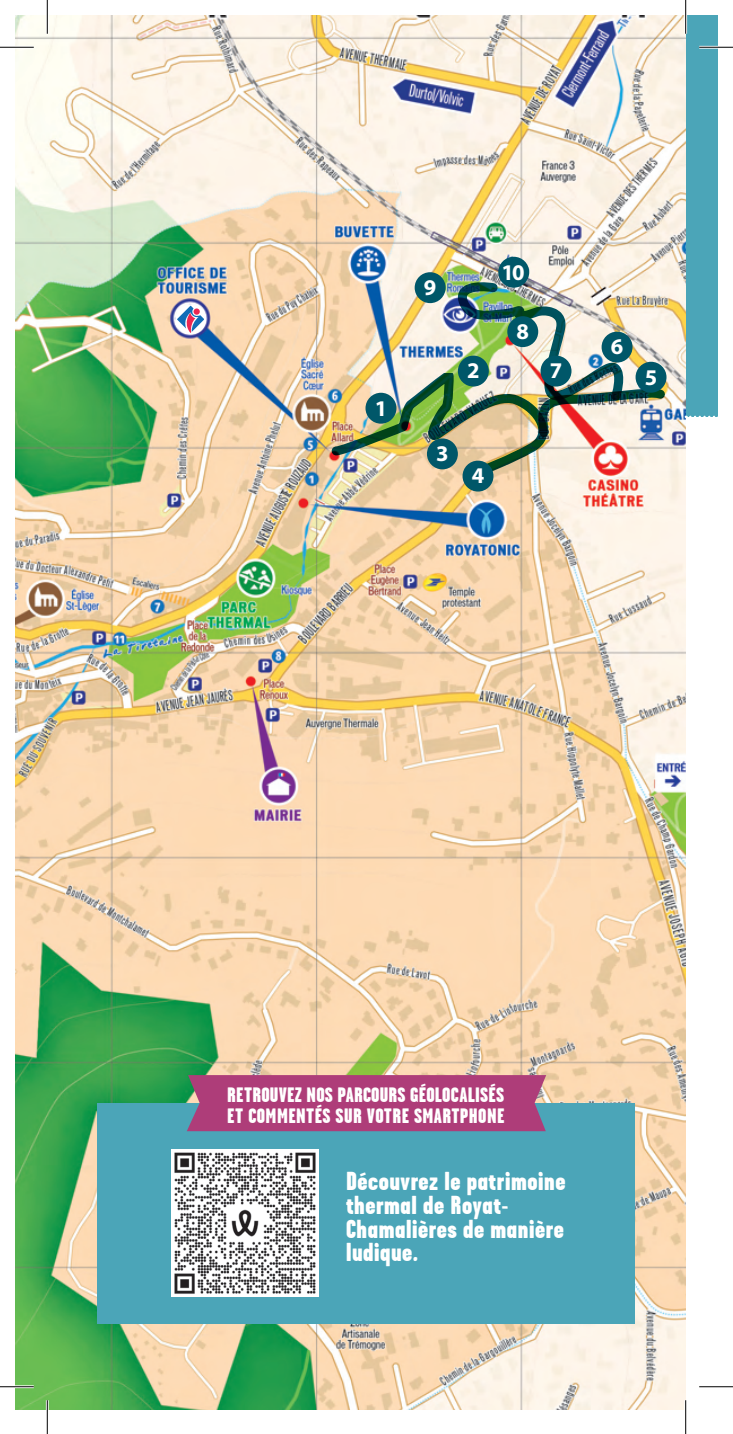
<style>
.page{position:relative;width:733px;height:1434px;background:#fff}
.page>*{position:absolute;margin:0;border:0;box-sizing:border-box;transform-origin:0 0}
.t1{font:900 26.1px/23.6px "Garage Gothic";letter-spacing:.02em;color:#fff}
.t2{font:700 22.5px "Myriad Pro";color:#fff}
.t3{font:900 20.93px/20.9px "Garage Gothic";letter-spacing:.01em;color:#fff}
</style>
<div class="page">
<div style="left:684px;top:15px;width:33px;height:402px;background:#4ba5b8"></div>
<img style="left:15px;top:15px;width:670px;height:1394px">
<img style="left:327px;top:280px;width:342px;height:201px">
<div style="left:365px;top:393px;width:31px;height:31px;background:#005769;border-radius:50%"></div>
<div style="left:457px;top:356px;width:31px;height:31px;background:#005769;border-radius:50%"></div>
<div style="left:427px;top:438px;width:30px;height:31px;background:#005769;border-radius:50%"></div>
<div style="left:462px;top:461px;width:31px;height:31px;background:#005769;border-radius:50%"></div>
<div style="left:635px;top:362px;width:31px;height:31px;background:#005769;border-radius:50%"></div>
<div style="left:601px;top:332px;width:31px;height:31px;background:#005769;border-radius:50%"></div>
<div style="left:540px;top:356px;width:31px;height:31px;background:#005769;border-radius:50%"></div>
<div style="left:507px;top:316px;width:31px;height:31px;background:#005769;border-radius:50%"></div>
<div style="left:414px;top:272px;width:31px;height:31px;background:#005769;border-radius:50%"></div>
<div style="left:498px;top:257px;width:31px;height:31px;background:#005769;border-radius:50%"></div>
<div style="left:175px;top:304px;width:31px;height:30px;background:#fff;border-radius:50%"></div>
<svg style="left:177px;top:306px;width:27px;height:29px"></svg>
<div style="left:193px;top:308px;width:7px;height:7px;background:#ed2752;border-radius:50%"></div>
<svg style="left:685px;top:416px;width:31px;height:2px"></svg>
<div style="left:98px;top:1103px;width:536px;height:220px;background:#4ba5b8"></div>
<div style="left:187px;top:1075px;width:359px;height:56px;background:#ae3d79"></div>
<img style="left:172px;top:1149px;width:147px;height:147px">
<hr style="left:0;top:46px;width:34px;height:3px;background:#fff">
<hr style="left:699px;top:46px;width:33px;height:3px;background:#fff">
<hr style="left:0;top:1385px;width:34px;height:3px;background:#fff">
<hr style="left:46px;top:0;width:3px;height:34px;background:#fff">
<hr style="left:46px;top:1400px;width:3px;height:34px;background:#fff">
<hr style="left:684px;top:0;width:2px;height:34px;background:#fff">
<hr style="left:684px;top:1400px;width:2px;height:34px;background:#fff">
<hr style="left:0;top:47px;width:34px;height:1px;background:#000">
<hr style="left:699px;top:47px;width:33px;height:1px;background:#000">
<hr style="left:0;top:1386px;width:34px;height:1px;background:#000">
<hr style="left:699px;top:1386px;width:33px;height:1px;background:#000">
<hr style="left:47px;top:0;width:1px;height:34px;background:#000">
<hr style="left:47px;top:1400px;width:1px;height:34px;background:#000">
<hr style="left:685px;top:0;width:1px;height:34px;background:#000">
<hr style="left:685px;top:1400px;width:1px;height:34px;background:#000">
<p class="t2" style="left:374px;top:393px;width:14px">1</p>
<p class="t2" style="left:423px;top:273px;width:14px">9</p>
<p class="t2" style="left:467px;top:356px;width:14px">2</p>
<p class="t2" style="left:501px;top:257px;width:25px">10</p>
<p class="t2" style="left:516px;top:317px;width:14px">8</p>
<p class="t2" style="left:549px;top:356px;width:14px">7</p>
<p class="t2" style="left:436px;top:439px;width:14px">3</p>
<p class="t2" style="left:471px;top:461px;width:14px">4</p>
<p class="t2" style="left:610px;top:332px;width:14px">6</p>
<p class="t2" style="left:644px;top:362px;width:14px">5</p>
<p class="t3" style="left:227px;top:1084px;width:278px">RETROUVEZ NOS PARCOURS GÉOLOCALISÉS<br>ET COMMENTÉS SUR VOTRE SMARTPHONE</p>
<p class="t1" style="left:346px;top:1169px;width:221px">Découvrez le patrimoine thermal de Royat-<br>Chamalières de manière ludique.</p>
</div>
